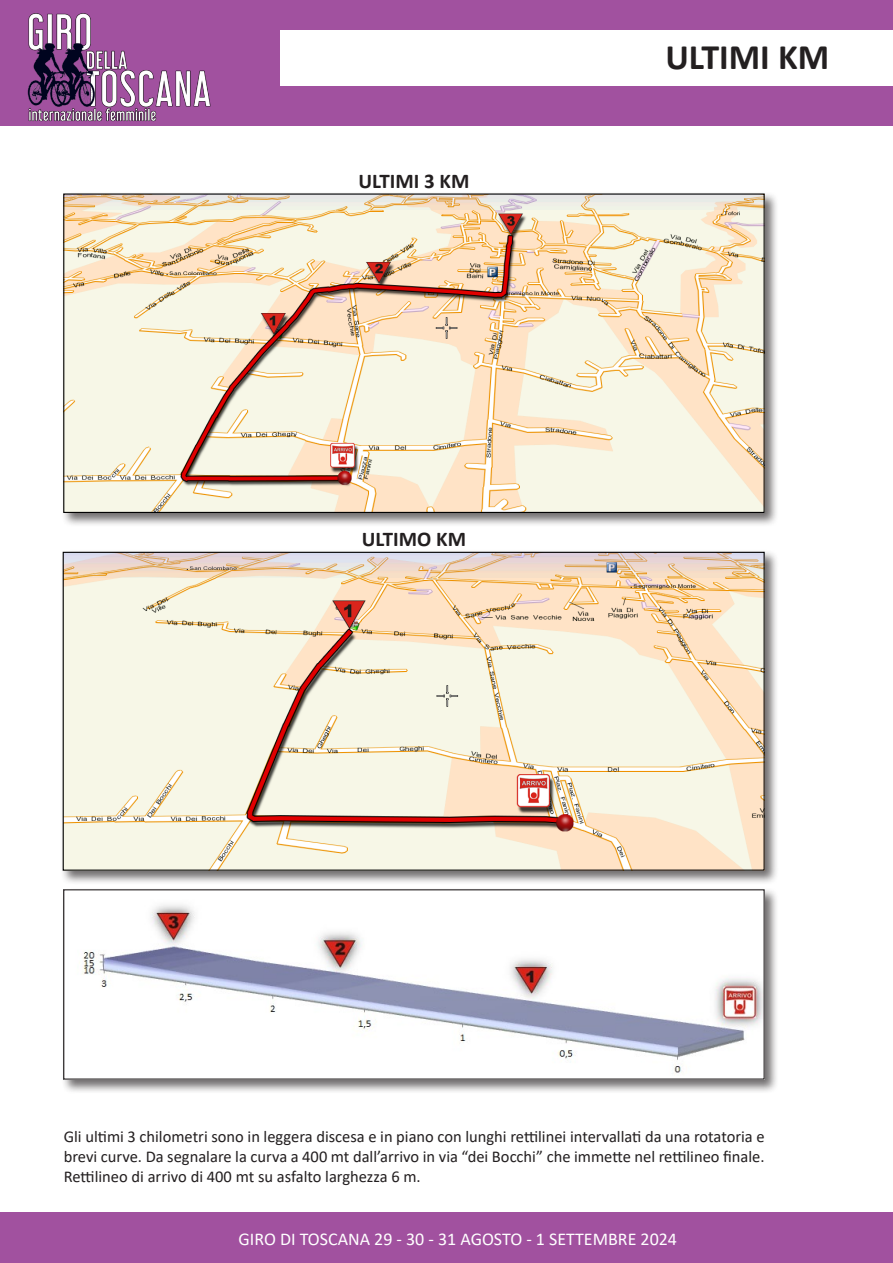
<style>
.page{position:relative;width:893px;height:1263px;background:#fff}
.page>*{position:absolute;margin:0;border:0;box-sizing:border-box;transform-origin:0 0}
.t1{font:700 36px "Calibri";color:#231f20}
.t2{font:700 21px "Calibri";color:#231f20}
.t3{font:18px "Calibri";color:#fff}
.t4{font:16.5px/19.8px "Calibri";color:#231f20;text-align:justify}
</style>
<div class="page">
<div style="left:61px;top:887px;width:718px;height:207px;background:#231f20;opacity:.65"></div>
<img style="left:65px;top:891px;width:698px;height:187px">
<div style="left:61px;top:191px;width:718px;height:336px;background:#231f20;opacity:.65"></div>
<img style="left:65px;top:195px;width:698px;height:316px">
<div style="left:60px;top:549px;width:719px;height:336px;background:#231f20;opacity:.65"></div>
<img style="left:65px;top:554px;width:698px;height:315px">
<div style="left:0;top:0;width:893px;height:126px;background:#a1519f"></div>
<img style="left:28px;top:13px;width:183px;height:109px">
<div style="left:281px;top:30px;width:612px;height:56px;background:#fff"></div>
<div style="left:0;top:1213px;width:893px;height:50px;background:#a1519f"></div>
<hr style="left:892px;top:0;width:1px;height:125px;background:#a1519f">
<p class="t2" style="left:358px;top:166px;width:112px">ULTIMI 3 KM</p>
<p class="t2" style="left:362px;top:524px;width:106px">ULTIMO KM</p>
<h1 class="t1" style="left:665px;top:31px;width:165px">ULTIMI KM</h1>
<p class="t4" style="left:64px;top:1127px;width:702px">Gli ultimi 3 chilometri sono in leggera discesa e in piano con lunghi rettilinei intervallati da una rotatoria e brevi curve. Da segnalare la curva a 400 mt dall’arrivo in via “dei Bocchi” che immette nel rettilineo finale.<br>Rettilineo di arrivo di 400 mt su asfalto larghezza 6 m.</p>
<p class="t3" style="left:239px;top:1227px;width:440px">GIRO DI TOSCANA 29 - 30 - 31 AGOSTO - 1 SETTEMBRE 2024</p>
</div>
